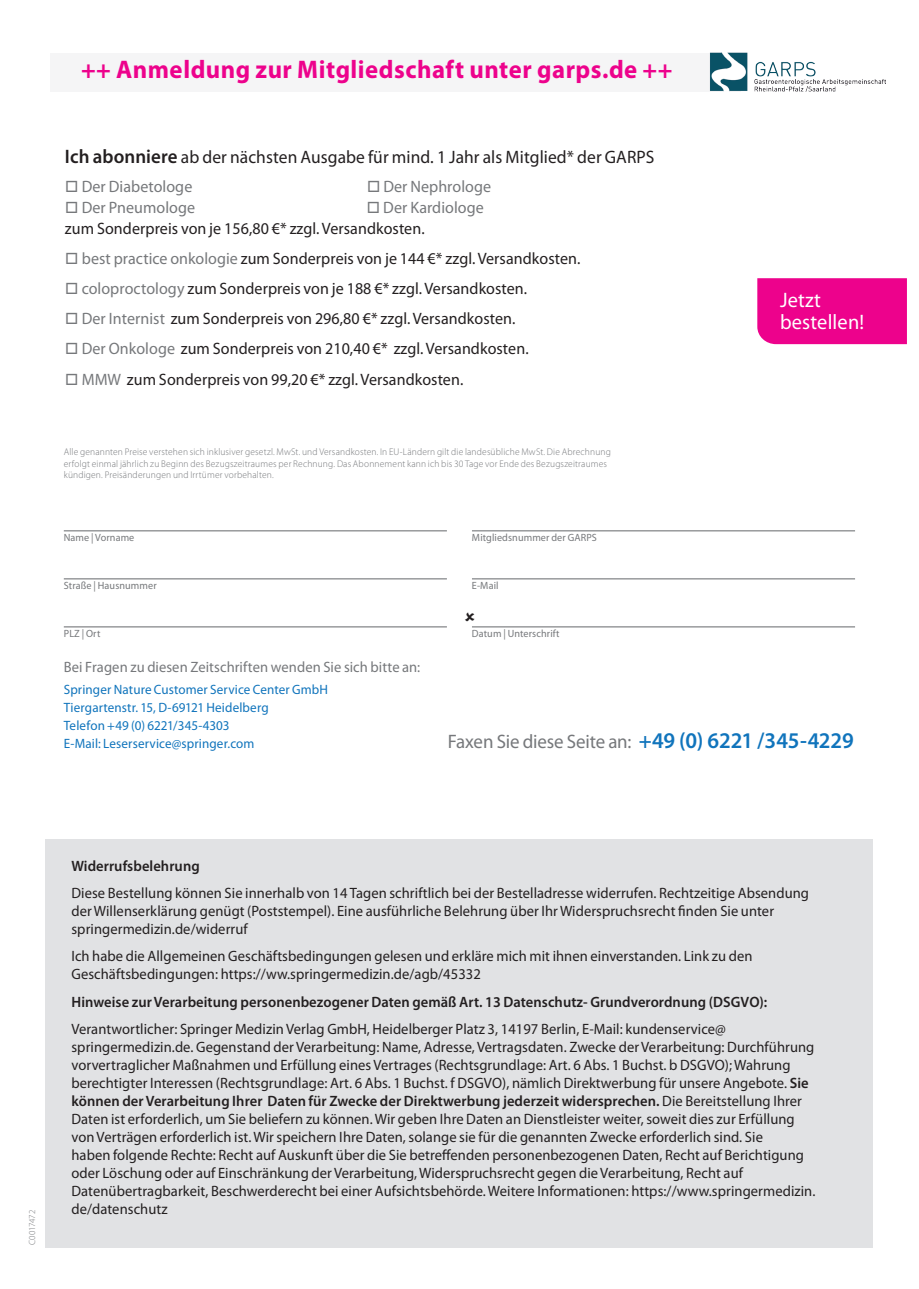
<style>
.page{position:relative;width:919px;height:1289px;background:#fff}
.page>*{position:absolute;margin:0;border:0;box-sizing:border-box;transform-origin:0 0}
.t1{font:700 25.5px "Myriad Pro";letter-spacing:.02em;color:#ed028c}
.t2{font:21px/22.5px "Myriad Pro";letter-spacing:.01em;color:#fff}
.t3{font:19.5px "Myriad Pro";letter-spacing:-.01em;color:#76787b}
.t4{font:18px "Myriad Pro";letter-spacing:.005em;color:#231f20}
.t5{font:16.5px/30px "Myriad Pro";letter-spacing:.005em;color:#231f20}
.t6{font:16.5px "Myriad Pro";letter-spacing:.005em;color:#76787b}
.t7{font:15px/18px "Myriad Pro";letter-spacing:.005em;color:#231f20}
.t8{font:600 15px "Myriad Pro";letter-spacing:.005em;color:#231f20}
.t9{font:15px "Myriad Pro";letter-spacing:.005em;color:#76787b}
.t10{font:13.5px/18px "Myriad Pro";letter-spacing:.01em;color:#1074bc}
.t11{font:10.5px "Myriad Pro";letter-spacing:.01em;color:#76787b}
.t12{font:300 9.75px/11.7px "Myriad Pro";letter-spacing:.015em;color:#76787b}
.t13{font:300 9px "Myriad Pro";letter-spacing:-.025em;color:#76787b}
.s1{font-weight:600;font-size:19.5px}
.s2{font-family:"The Sans Expert"}
.s3{font-family:"The Sans Expert";color:#76787b}
.s4{color:#76787b}
.s5{font-weight:600;font-size:22.5px;color:#1074bc}
.s6{font-weight:600}
</style>
<div class="page">
<hr style="left:64px;top:530px;width:383px;height:1px;background:#76787b">
<hr style="left:64px;top:578px;width:383px;height:1px;background:#76787b">
<hr style="left:64px;top:626px;width:383px;height:1px;background:#76787b">
<hr style="left:472px;top:530px;width:383px;height:1px;background:#76787b">
<hr style="left:472px;top:578px;width:383px;height:1px;background:#76787b">
<hr style="left:472px;top:626px;width:383px;height:1px;background:#76787b">
<div style="left:45px;top:838px;width:828px;height:409px;background:#e1e2e4"></div>
<div style="left:50px;top:53px;width:690px;height:38px;background:#f5f5f6"></div>
<div style="left:757px;top:278px;width:149px;height:66px;background:#ed028c"></div>
<img style="left:709px;top:52px;width:176px;height:40px">
<h1 class="t1" style="left:81px;top:53px;width:593px">++ Anmeldung zur Mitgliedschaft unter garps.de ++</h1>
<p class="t4" style="left:65px;top:145px;width:591px"><span class="s1">Ich abonniere</span> ab der nächsten Ausgabe für mind. 1 Jahr als Mitglied* der GARPS</p>
<p class="t6" style="left:65px;top:176px;width:129px"><span class="s2">ò</span> Der Diabetologe</p>
<p class="t6" style="left:366px;top:176px;width:126px"><span class="s2">ò</span> Der Nephrologe</p>
<p class="t6" style="left:65px;top:197px;width:132px"><span class="s2">ò</span> Der Pneumologe</p>
<p class="t5" style="left:65px;top:197px;width:420px;line-height:21px;text-indent:302px"><span class="s3">ò</span> <span class="s4">Der Kardiologe </span>zum Sonderpreis von je 156,80 €* zzgl. Versandkosten.</p>
<p class="t5" style="left:65px;top:243px;width:517px"><span class="s3">ò</span> <span class="s4">best practice onkologie</span> zum Sonderpreis von je 144 €* zzgl. Versandkosten. <span class="s3">ò</span> <span class="s4">coloproctology</span> zum Sonderpreis von je 188 €* zzgl. Versandkosten.<br><span class="s3">ò</span> <span class="s4">Der Internist</span> zum Sonderpreis von 296,80 €* zzgl. Versandkosten.<br><span class="s3">ò</span> <span class="s4">Der Onkologe</span> zum Sonderpreis von 210,40 €* zzgl. Versandkosten.<br><span class="s3">ò</span> <span class="s4">MMW</span> zum Sonderpreis von 99,20 €* zzgl. Versandkosten.</p>
<p class="t12" style="left:64px;top:446px;width:548px">Alle genannten Preise verstehen sich inklusiver gesetzl. MwSt. und Versandkosten. In EU-Ländern gilt die landesübliche MwSt. Die Abrechnung erfolgt einmal jährlich zu Beginn des Bezugszeitraumes per Rechnung. Das Abonnement kann ich bis 30 Tage vor Ende des Bezugszeitraumes kündigen. Preisänderungen und Irrtümer vorbehalten.</p>
<p class="t11" style="left:64px;top:531px;width:72px">Name | Vorname</p>
<p class="t11" style="left:64px;top:579px;width:94px">Straße | Hausnummer</p>
<p class="t11" style="left:64px;top:627px;width:38px">PLZ | Ort</p>
<p class="t11" style="left:472px;top:531px;width:126px">Mitgliedsnummer der GARPS</p>
<p class="t11" style="left:472px;top:579px;width:28px">E-Mail</p>
<p class="t11" style="left:472px;top:627px;width:89px">Datum | Unterschrift</p>
<h2 class="t2" style="left:780px;top:288px;width:85px">Jetzt bestellen!</h2>
<p class="t9" style="left:64px;top:657px;width:358px">Bei Fragen zu diesen Zeitschriften wenden Sie sich bitte an:</p>
<p class="t10" style="left:64px;top:680px;width:265px">Springer Nature Customer Service Center GmbH Tiergartenstr. 15, D-69121 Heidelberg<br>Telefon +49 (0) 6221/345-4303<br>E-Mail: Leserservice@springer.com</p>
<h3 class="t3" style="left:448px;top:729px;width:407px">Faxen Sie diese Seite an: <span class="s5">+49 (0) 6221 /345-4229</span></h3>
<p class="t13" style="left:27px;top:1244px;width:36px;rotate:-90deg">C0017472</p>
<p class="t8" style="left:71px;top:856px;width:130px">Widerrufsbelehrung</p>
<p class="t7" style="left:71px;top:884px;width:739px">Diese Bestellung können Sie innerhalb von 14 Tagen schriftlich bei der Bestelladresse widerrufen. Rechtzeitige Absendung der Willenserklärung genügt (Poststempel). Eine ausführliche Belehrung über Ihr Widerspruchsrecht finden Sie unter springermedizin.de/widerruf</p>
<p class="t7" style="left:71px;top:947px;width:682px">Ich habe die Allgemeinen Geschäftsbedingungen gelesen und erkläre mich mit ihnen einverstanden. Link zu den<br>Geschäftsbedingungen: https://ww.springermedizin.de/agb/45332</p>
<p class="t8" style="left:71px;top:991px;width:697px">Hinweise zur Verarbeitung personenbezogener Daten gemäß Art. 13 Datenschutz- Grundverordnung (DSGVO):</p>
<p class="t7" style="left:71px;top:1019px;width:745px">Verantwortlicher: Springer Medizin Verlag GmbH, Heidelberger Platz 3, 14197 Berlin, E-Mail: kundenservice@ springermedizin.de. Gegenstand der Verarbeitung: Name, Adresse, Vertragsdaten. Zwecke der Verarbeitung: Durchführung vorvertraglicher Maßnahmen und Erfüllung eines Vertrages (Rechtsgrundlage: Art. 6 Abs. 1 Buchst. b DSGVO); Wahrung berechtigter Interessen (Rechtsgrundlage: Art. 6 Abs. 1 Buchst. f DSGVO), nämlich Direktwerbung für unsere Angebote. <span class="s6">Sie können der Verarbeitung Ihrer Daten für Zwecke der Direktwerbung jederzeit widersprechen.</span> Die Bereitstellung Ihrer Daten ist erforderlich, um Sie beliefern zu können. Wir geben Ihre Daten an Dienstleister weiter, soweit dies zur Erfüllung von Verträgen erforderlich ist. Wir speichern Ihre Daten, solange sie für die genannten Zwecke erforderlich sind. Sie<br>haben folgende Rechte: Recht auf Auskunft über die Sie betreffenden personenbezogenen Daten, Recht auf Berichtigung oder Löschung oder auf Einschränkung der Verarbeitung, Widerspruchsrecht gegen die Verarbeitung, Recht auf Datenübertragbarkeit, Beschwerderecht bei einer Aufsichtsbehörde. Weitere Informationen: https://www.springermedizin. de/datenschutz</p>
</div>
